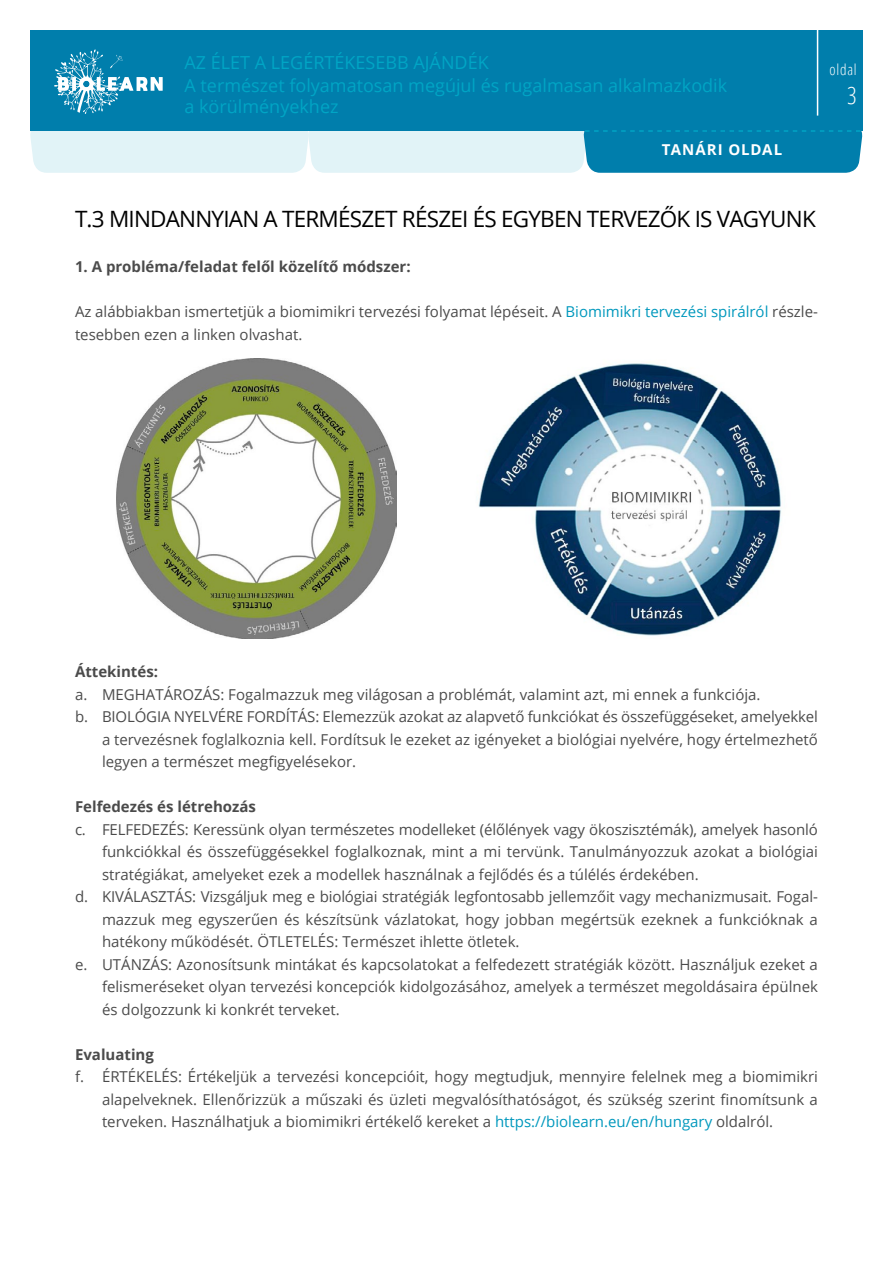
<style>
.page{position:relative;width:893px;height:1263px;background:#fff}
.page>*{position:absolute;margin:0;border:0;box-sizing:border-box;transform-origin:0 0}
.t1{font:300 condensed 24px "Open Sans";color:#fff}
.t2{font:22.5px "Open Sans";letter-spacing:-.035em;color:#000}
.t3{font:18px/21.8px "Open Sans";color:#00a5c5}
.t4{font:15px/22.5px "Open Sans";color:#4b4b4b}
.t5{font:700 15px "Open Sans";color:#4b4b4b}
.t6{font:700 15px "Open Sans";letter-spacing:.075em;color:#fff}
.t7{font:300 condensed 15px "Open Sans";letter-spacing:.05em;color:#fff}
.s1{color:#0098bd}
</style>
<div class="page">
<div style="left:30px;top:30px;width:833px;height:100px;background:#007eac"></div>
<svg style="left:54px;top:49px;width:109px;height:65px"></svg>
<hr style="left:817px;top:30px;width:1px;height:86px;background:#fff">
<svg style="left:30px;top:130px;width:833px;height:43px"></svg>
<img style="left:116px;top:358px;width:280px;height:281px">
<img style="left:478px;top:362px;width:303px;height:274px">
<p class="t3" style="left:184px;top:51px;width:544px">AZ ÉLET A LEGÉRTÉKESEBB AJÁNDÉK<br>A természet folyamatosan megújul és rugalmasan alkalmazkodik a körülményekhez</p>
<p class="t6" style="left:662px;top:138px;width:122px">TANÁRI OLDAL</p>
<p class="t7" style="left:829px;top:59px;width:29px">oldal</p>
<h1 class="t1" style="left:847px;top:79px;width:11px">3</h1>
<h2 class="t2" style="left:75px;top:204px;width:742px">T.3 MINDANNYIAN A TERMÉSZET RÉSZEI ÉS EGYBEN TERVEZŐK IS VAGYUNK</h2>
<p class="t5" style="left:75px;top:256px;width:337px">1. A probléma/feladat felől közelítő módszer:</p>
<p class="t4" style="left:75px;top:300px;width:744px">Az alábbiakban ismertetjük a biomimikri tervezési folyamat lépéseit. A <span class="s1">Biomimikri tervezési spirálról</span> részle&shy;tesebben ezen a linken olvashat.</p>
<p class="t5" style="left:75px;top:661px;width:85px">Áttekintés:</p>
<p class="t4" style="left:75px;top:683px;width:687px">a. MEGHATÁROZÁS: Fogalmazzuk meg világosan a problémát, valamint azt, mi ennek a funkciója.</p>
<p class="t4" style="left:75px;top:705px;width:744px">b. BIOLÓGIA NYELVÉRE FORDÍTÁS: Elemezzük azokat az alapvető funkciókat és összefüggéseket, amelyekkel</p>
<p class="t4" style="left:102px;top:728px;width:717px">a tervezésnek foglalkoznia kell. Fordítsuk le ezeket az igényeket a biológiai nyelvére, hogy értelmezhető</p>
<p class="t4" style="left:102px;top:750px;width:256px">legyen a természet megfigyelésekor.</p>
<p class="t5" style="left:75px;top:796px;width:183px">Felfedezés és létrehozás</p>
<p class="t4" style="left:75px;top:818px;width:744px">c. FELFEDEZÉS: Keressünk olyan természetes modelleket (élőlények vagy ökoszisztémák), amelyek hasonló</p>
<p class="t4" style="left:102px;top:840px;width:717px">funkciókkal és összefüggésekkel foglalkoznak, mint a mi tervünk. Tanulmányozzuk azokat a biológiai</p>
<p class="t4" style="left:102px;top:863px;width:598px">stratégiákat, amelyeket ezek a modellek használnak a fejlődés és a túlélés érdekében.</p>
<p class="t4" style="left:75px;top:885px;width:744px">d. KIVÁLASZTÁS: Vizsgáljuk meg e biológiai stratégiák legfontosabb jellemzőit vagy mechanizmusait. Fogal-</p>
<p class="t4" style="left:102px;top:908px;width:717px">mazzuk meg egyszerűen és készítsünk vázlatokat, hogy jobban megértsük ezeknek a funkcióknak a</p>
<p class="t4" style="left:102px;top:930px;width:419px">hatékony működését. ÖTLETELÉS: Természet ihlette ötletek.</p>
<p class="t4" style="left:75px;top:953px;width:744px">e. UTÁNZÁS: Azonosítsunk mintákat és kapcsolatokat a felfedezett stratégiák között. Használjuk ezeket a</p>
<p class="t4" style="left:102px;top:975px;width:717px">felismeréseket olyan tervezési koncepciók kidolgozásához, amelyek a természet megoldásaira épülnek</p>
<p class="t4" style="left:102px;top:998px;width:239px">és dolgozzunk ki konkrét terveket.</p>
<p class="t5" style="left:75px;top:1044px;width:80px">Evaluating</p>
<p class="t4" style="left:102px;top:1065px;width:717px;text-align:justify;text-indent:-27px">f. ÉRTÉKELÉS: Értékeljük a tervezési koncepcióit, hogy megtudjuk, mennyire felelnek meg a biomimikri alapelveknek. Ellenőrizzük a műszaki és üzleti megvalósíthatóságot, és szükség szerint finomítsunk a terveken. Használhatjuk a biomimikri értékelő kereket a <span class="s1">https://biolearn.eu/en/hungary</span> oldalról.</p>
</div>
